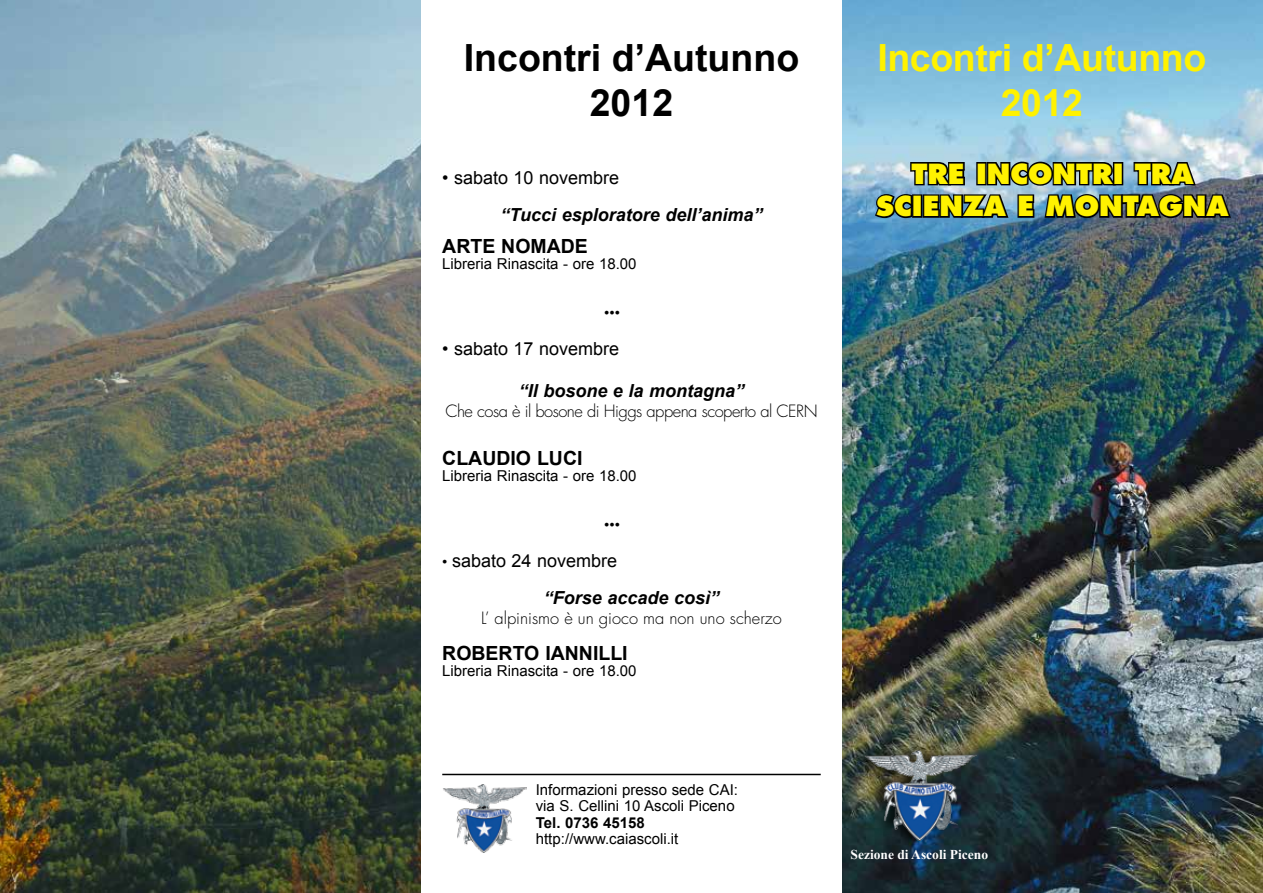
<style>
.page{position:relative;width:1263px;height:893px;background:#fff}
.page>*{position:absolute;margin:0;border:0;box-sizing:border-box;transform-origin:0 0}
.t1{font:700 37.5px/45px "Arial";letter-spacing:-.01em;color:#fff200;text-align:center}
.t2{font:700 37.5px/45px "Arial";color:#000;text-align:center}
.t3{font:800 27px/32.4px "Futura Std";color:#fff200;text-align:center}
.t4{font:700 19.5px "Arial";color:#000}
.t5{font:italic 700 18px/37.2px "Arial";color:#000}
.t6{font:18px "Arial";color:#000}
.t7{font:300 16.5px "Futura Std";letter-spacing:-.03em;color:#000}
.t8{font:300 16.5px "Futura Std";color:#000}
.t9{font:15px/16.2px "Arial";color:#000}
.t10{font:700 15px "Arial";color:#000}
.t11{font:700 13.5px "Times New Roman";color:#fff}
.s1{font-weight:400;font-style:normal;font-size:15px}
.s2{font-weight:400;font-style:normal}
</style>
<div class="page">
<img style="left:842px;top:0;width:421px;height:893px">
<svg style="left:908px;top:160px;width:58px;height:27px;background:#5a6973"></svg>
<div style="left:976px;top:162px;width:11px;height:23px;border:3px solid #000"></div>
<svg style="left:985px;top:160px;width:134px;height:27px;background:#546570"></svg>
<div style="left:1113px;top:162px;width:10px;height:23px;border:3px solid #000"></div>
<svg style="left:1132px;top:160px;width:66px;height:27px;background:#60717c"></svg>
<svg style="left:873px;top:193px;width:41px;height:27px"></svg>
<div style="left:912px;top:194px;width:10px;height:24px;border:3px solid #000"></div>
<svg style="left:921px;top:193px;width:89px;height:27px;background:#3d5667"></svg>
<svg style="left:1016px;top:193px;width:20px;height:26px"></svg>
<img style="left:1043px;top:193px;width:190px;height:27px">
<div style="left:850px;top:743px;width:124px;height:105px;background:#000;opacity:.75"></div>
<img style="left:864px;top:750px;width:113px;height:91px">
<img style="left:443px;top:784px;width:84px;height:68px">
<hr style="left:442px;top:774px;width:379px;height:1px;background:#000">
<img style="left:0;top:0;width:421px;height:893px">
<h1 class="t2" style="left:464px;top:37px;width:337px">Incontri d’Autunno<br>2012</h1>
<p class="t6" style="left:442px;top:165px;width:178px">• sabato 10 novembre</p>
<p class="t5" style="left:501px;top:196px;width:263px">“Tucci esploratore dell’anima”</p>
<h3 class="t4" style="left:442px;top:233px;width:147px">Arte Nomade</h3>
<p class="t9" style="left:442px;top:256px;width:196px">Libreria Rinascita - ore 18.00</p>
<p class="t9" style="left:604px;top:305px;width:17px">•••</p>
<p class="t6" style="left:442px;top:337px;width:178px">• sabato 17 novembre</p>
<p class="t5" style="left:519px;top:373px;width:227px">“Il bosone e la montagna”</p>
<p class="t7" style="left:445px;top:401px;width:374px">Che cosa è il bosone di Higgs appena scoperto al CERN</p>
<h3 class="t4" style="left:442px;top:445px;width:131px">Claudio luci</h3>
<p class="t9" style="left:442px;top:468px;width:196px">Libreria Rinascita - ore 18.00</p>
<p class="t9" style="left:604px;top:517px;width:17px">•••</p>
<p class="t5" style="left:544px;top:543px;width:177px;text-indent:-102px"><span class="s1">•</span> <span class="s2">sabato 24 novembre<br></span>“Forse accade così”</p>
<p class="t8" style="left:481px;top:608px;width:302px">L’ alpinismo è un gioco ma non uno scherzo</p>
<h3 class="t4" style="left:442px;top:640px;width:122px">roberto Ianni</h3>
<h3 class="t4" style="left:598px;top:640px;width:28px">lli</h3>
<p class="t9" style="left:442px;top:663px;width:196px">Libreria Rinascita - ore 18.00</p>
<h1 class="t1" style="left:877px;top:37px;width:331px">Incontri d’Autunno<br>2012</h1>
<h2 class="t3" style="left:876px;top:158px;width:354px">TRE INCONTRI TRA<br>SCIENZA E MONTAGNA</h2>
<p class="t9" style="left:536px;top:782px;width:204px">Informazioni presso sede CAI: via S. Cellini 10 Ascoli Piceno</p>
<p class="t10" style="left:536px;top:812px;width:110px">Tel. 0736 45158</p>
<p class="t9" style="left:536px;top:831px;width:144px">http://www.caiascoli.it</p>
<p class="t11" style="left:850px;top:845px;width:139px">Sezione di Ascoli Piceno</p>
</div>
